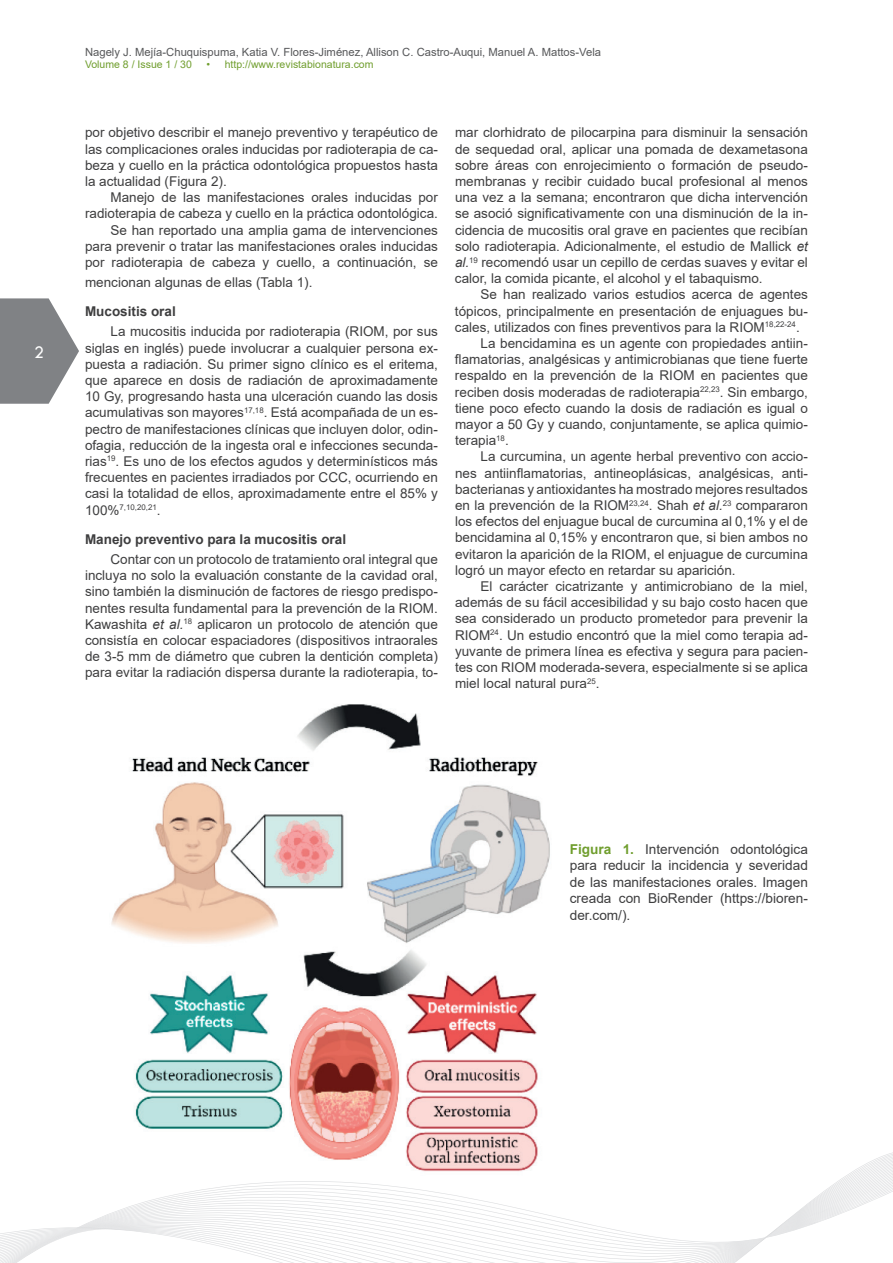
<style>
.page{position:relative;width:893px;height:1263px;background:#fff}
.page>*{position:absolute;margin:0;border:0;box-sizing:border-box;transform-origin:0 0}
.t1{font:18px "Tw Cen";color:#fff}
.t2{font:13.65px/16.4px "Arial";color:#3e3e3f;text-align:justify}
.t3{font:13.5px/16.2px "Arial";color:#3e3e3f;text-align:justify}
.t4{font:700 13.5px "Arial";color:#3e3e3f}
.t5{font:11.25px "Arial";color:#57585a}
.t6{font:10.5px "Arial";color:#709e2e}
.t7{font:7.8px "Arial";color:#3e3e3f}
.s1{font-size:13.5px}
.s2{font-style:italic}
.s3{font-weight:700;color:#709e2e}
</style>
<div class="page">
<svg style="left:0;top:298px;width:79px;height:106px"></svg>
<svg style="left:0;top:1152px;width:893px;height:111px"></svg>
<img style="left:85px;top:704px;width:485px;height:474px">
<h1 class="t1" style="left:34px;top:341px;width:11px">2</h1>
<p class="t5" style="left:85px;top:44px;width:518px">Nagely J. Mejía-Chuquispuma, Katia V. Flores-Jiménez, Allison C. Castro-Auqui, Manuel A. Mattos-Vela</p>
<p class="t6" style="left:85px;top:57px;width:108px">Volume 8 / Issue 1 / 30</p>
<p class="t6" style="left:206px;top:57px;width:169px">• http://www.revistabionatura.com</p>
<p class="t3" style="left:85px;top:124px;width:354px">por objetivo describir el manejo preventivo y terapéutico de las complicaciones orales inducidas por radioterapia de ca&shy;beza y cuello en la práctica odontológica propuestos hasta la actualidad (Figura 2).</p>
<p class="t3" style="left:85px;top:189px;width:354px;text-align:right">Manejo de las manifestaciones orales inducidas por radioterapia de cabeza y cuello en la práctica odontológica.<br>Se han reportado una amplia gama de intervenciones para prevenir o tratar las manifestaciones orales inducidas por radioterapia de cabeza y cuello, a continuación, se</p>
<p class="t3" style="left:85px;top:274px;width:229px">mencionan algunas de ellas (Tabla 1).</p>
<p class="t4" style="left:85px;top:302px;width:92px">Mucositis oral</p>
<p class="t3" style="left:85px;top:323px;width:354px;text-indent:26px">La mucositis inducida por radioterapia (RIOM, por sus siglas en inglés) puede involucrar a cualquier persona ex&shy;puesta a radiación. Su primer signo clínico es el eritema, que aparece en dosis de radiación de aproximadamente 10 Gy, progresando hasta una ulceración cuando las dosis acumulativas son mayores<sup>17,18</sup>. Está acompañada de un es&shy;pectro de manifestaciones clínicas que incluyen dolor, odin&shy;ofagia, reducción de la ingesta oral e infecciones secunda&shy;rias<sup>19</sup>. Es uno de los efectos agudos y determinísticos más frecuentes en pacientes irradiados por CCC, ocurriendo en casi la totalidad de ellos, aproximadamente entre el 85% y</p>
<p class="t7" style="left:85px;top:502px;width:77px"><span class="s1">100%</span>7,10,20,21<span class="s1">.</span></p>
<p class="t4" style="left:85px;top:529px;width:263px">Manejo preventivo para la mucositis oral</p>
<p class="t3" style="left:85px;top:551px;width:354px;text-indent:26px">Contar con un protocolo de tratamiento oral integral que incluya no solo la evaluación constante de la cavidad oral, sino también la disminución de factores de riesgo predispo&shy;nentes resulta fundamental para la prevención de la RIOM.<br>Kawashita <span class="s2">et al.</span><sup>18</sup> aplicaron un protocolo de atención que consistía en colocar espaciadores (dispositivos intraorales de 3-5 mm de diámetro que cubren la dentición completa) para evitar la radiación dispersa durante la radioterapia, to-</p>
<p class="t3" style="left:455px;top:124px;width:354px">mar clorhidrato de pilocarpina para disminuir la sensación de sequedad oral, aplicar una pomada de dexametasona sobre áreas con enrojecimiento o formación de pseudo&shy;membranas y recibir cuidado bucal profesional al menos una vez a la semana; encontraron que dicha intervención se asoció significativamente con una disminución de la in&shy;cidencia de mucositis oral grave en pacientes que recibían solo radioterapia. Adicionalmente, el estudio de Mallick <span class="s2">et al.</span><sup>19</sup> recomendó usar un cepillo de cerdas suaves y evitar el calor, la comida picante, el alcohol y el tabaquismo.</p>
<p class="t3" style="left:480px;top:286px;width:329px">Se han realizado varios estudios acerca de agentes</p>
<p class="t3" style="left:455px;top:303px;width:354px">tópicos, principalmente en presentación de enjuagues bu-</p>
<p class="t3" style="left:455px;top:319px;width:346px">cales, utilizados con fines preventivos para la RIOM<sup>18,22-24</sup>.</p>
<p class="t3" style="left:480px;top:335px;width:329px">La bencidamina es un agente con propiedades antiin-</p>
<p class="t3" style="left:455px;top:351px;width:354px">flamatorias, analgésicas y antimicrobianas que tiene fuerte</p>
<p class="t3" style="left:455px;top:367px;width:354px">respaldo en la prevención de la RIOM en pacientes que</p>
<p class="t3" style="left:455px;top:384px;width:354px">reciben dosis moderadas de radioterapia<sup>22,23</sup>. Sin embargo,</p>
<p class="t3" style="left:455px;top:400px;width:354px">tiene poco efecto cuando la dosis de radiación es igual o</p>
<p class="t3" style="left:455px;top:416px;width:354px">mayor a 50 Gy y cuando, conjuntamente, se aplica quimio-</p>
<p class="t3" style="left:455px;top:432px;width:55px">terapia<sup>18</sup>.</p>
<p class="t3" style="left:480px;top:448px;width:329px">La curcumina, un agente herbal preventivo con accio-</p>
<p class="t3" style="left:455px;top:465px;width:354px">nes antiinflamatorias, antineoplásicas, analgésicas, anti-</p>
<p class="t3" style="left:455px;top:481px;width:354px">bacterianas y antioxidantes ha mostrado mejores resultados</p>
<p class="t3" style="left:455px;top:497px;width:354px">en la prevención de la RIOM<sup>23,24</sup>. Shah <span class="s2">et al.</span><sup>23</sup> compararon</p>
<p class="t3" style="left:455px;top:513px;width:354px">los efectos del enjuague bucal de curcumina al 0,1% y el de</p>
<p class="t3" style="left:455px;top:529px;width:354px">bencidamina al 0,15% y encontraron que, si bien ambos no</p>
<p class="t3" style="left:455px;top:546px;width:354px">evitaron la aparición de la RIOM, el enjuague de curcumina</p>
<p class="t3" style="left:455px;top:562px;width:282px">logró un mayor efecto en retardar su aparición.</p>
<p class="t3" style="left:480px;top:578px;width:329px">El carácter cicatrizante y antimicrobiano de la miel,</p>
<p class="t3" style="left:455px;top:594px;width:354px">además de su fácil accesibilidad y su bajo costo hacen que</p>
<p class="t3" style="left:455px;top:610px;width:354px">sea considerado un producto prometedor para prevenir la</p>
<p class="t3" style="left:455px;top:627px;width:354px">RIOM<sup>24</sup>. Un estudio encontró que la miel como terapia ad-</p>
<p class="t3" style="left:455px;top:643px;width:354px">yuvante de primera línea es efectiva y segura para pacien-</p>
<p class="t3" style="left:455px;top:659px;width:354px">tes con RIOM moderada-severa, especialmente si se aplica</p>
<p class="t3" style="left:455px;top:675px;width:146px">miel local natural pura<sup>25</sup>.</p>
<p class="t2" style="left:570px;top:841px;width:240px"><span class="s3">Figura 1.</span> Intervención odontológica para reducir la incidencia y severidad de las manifestaciones orales. Imagen creada con BioRender (https://bioren&shy;der.com/).</p>
</div>
